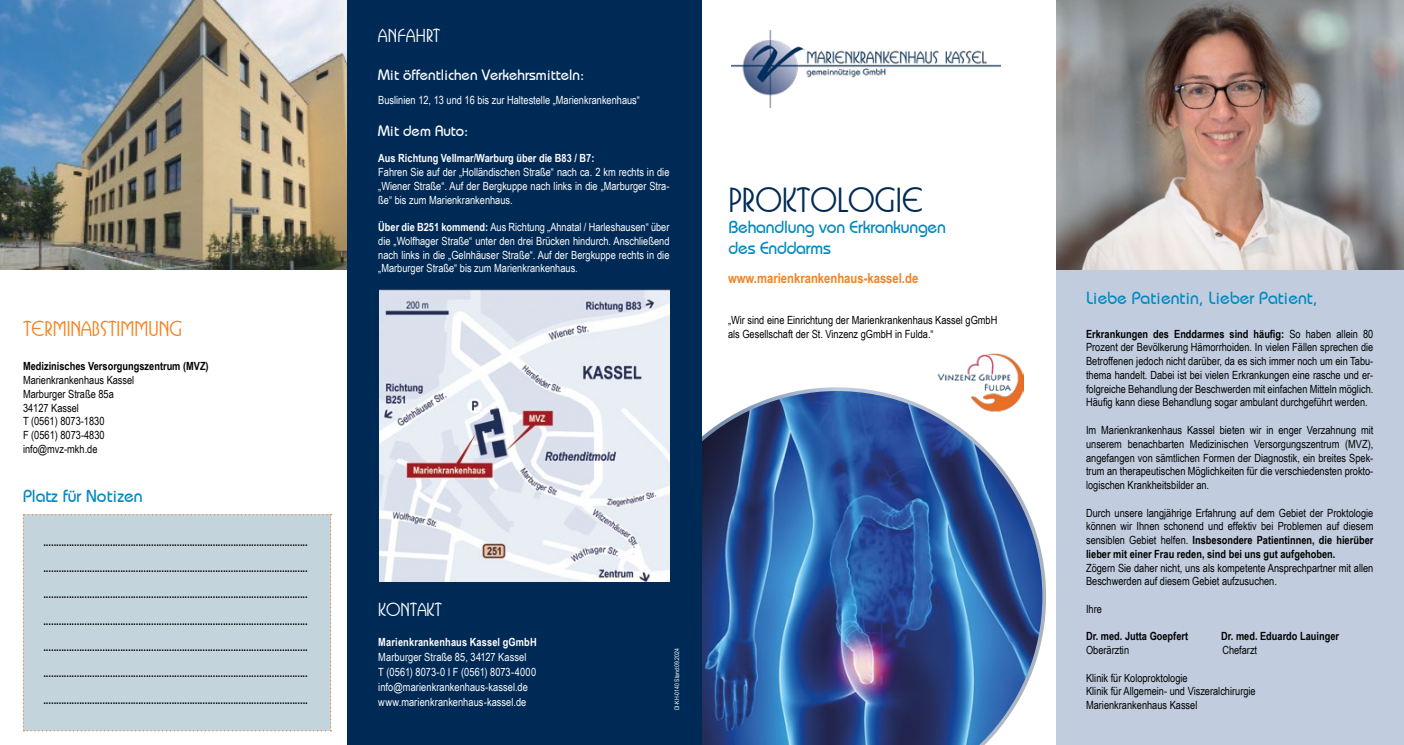
<style>
.page{position:relative;width:1404px;height:745px;background:#fff}
.page>*{position:absolute;margin:0;border:0;box-sizing:border-box;transform-origin:0 0}
.t1{font:500 32.5px "Busorama IT Cby BT";color:#002a56}
.t2{font:500 20px "Busorama IT Cby BT";color:#f58220}
.t3{font:17.5px/21px "Bimini Normal";color:#0088c0}
.t4{font:500 17.5px "Busorama IT Cby BT";color:#fff}
.t5{font:15px "Bimini Normal";color:#fff}
.t6{font:700 13.75px "Arial Narrow";color:#f58220}
.t7{font:11.25px/13.8px "Arial Narrow";color:#000}
.t8{font:700 11.25px "Arial Narrow";color:#000}
.t9{font:11.25px/13.8px "Arial Narrow";color:#fff;text-align:justify}
.t10{font:700 11.25px "Arial Narrow";color:#fff}
.t11{font:6.25px "Arial Narrow";color:#fff}
.s1{font-weight:700}
</style>
<div class="page">
<div style="left:1056px;top:270px;width:347px;height:474px;background:#c1cdde"></div>
<svg style="left:702px;top:387px;width:343px;height:357px"></svg>
<img style="left:0;top:0;width:347px;height:269px">
<img style="left:731px;top:31px;width:269px;height:77px">
<img style="left:1056px;top:0;width:347px;height:269px">
<img style="left:934px;top:353px;width:89px;height:62px">
<div style="left:347px;top:0;width:354px;height:744px;background:#002a56"></div>
<div style="left:23px;top:514px;width:308px;height:217px;background:#c3d4dd"></div>
<img style="left:379px;top:289px;width:290px;height:292px">
<h2 class="t2" style="left:23px;top:316px;width:161px">TERMINABSTIMMUNG</h2>
<p class="t8" style="left:23px;top:357px;width:187px">Medizinisches Versorgungszentrum (MVZ)</p>
<p class="t7" style="left:23px;top:372px;width:113px">Marienkrankenhaus Kassel<br>Marburger Straße 85a<br>34127 Kassel<br>T (0561) 8073-1830<br>F (0561) 8073-4830 info@mvz-mkh.de</p>
<h3 class="t3" style="left:23px;top:484px;width:121px">Platz für Notizen</h3>
<p class="t8" style="left:43px;top:533px;width:266px">.......................................................................................................</p>
<p class="t8" style="left:43px;top:559px;width:266px">.......................................................................................................</p>
<p class="t8" style="left:43px;top:585px;width:266px">.......................................................................................................</p>
<p class="t8" style="left:43px;top:612px;width:266px">.......................................................................................................</p>
<p class="t8" style="left:43px;top:638px;width:266px">.......................................................................................................</p>
<p class="t8" style="left:43px;top:664px;width:266px">.......................................................................................................</p>
<p class="t8" style="left:43px;top:690px;width:266px">.......................................................................................................</p>
<h3 class="t4" style="left:378px;top:25px;width:64px">ANFAHRT</h3>
<h3 class="t5" style="left:378px;top:66px;width:207px">Mit öffentlichen Verkehrsmitteln:</h3>
<p class="t9" style="left:378px;top:92px;width:263px">Buslinien 12, 13 und 16 bis zur Haltestelle „Marienkrankenhaus“</p>
<h3 class="t5" style="left:378px;top:122px;width:91px">Mit dem Auto:</h3>
<p class="t10" style="left:378px;top:150px;width:217px">Aus Richtung Vellmar/Warburg über die B83 / B7:</p>
<p class="t9" style="left:378px;top:165px;width:293px">Fahren Sie auf der „Holländischen Straße“ nach ca. 2 km rechts in die „Wiener Straße“. Auf der Bergkuppe nach links in die „Marburger Stra&shy;ße“ bis zum Marienkrankenhaus.</p>
<p class="t9" style="left:378px;top:220px;width:292px"><span class="s1">Über die B251 kommend:</span> Aus Richtung „Ahnatal / Harleshausen“ über die „Wolfhager Straße“ unter den drei Brücken hindurch. Anschließend nach links in die „Gelnhäuser Straße“. Auf der Bergkuppe rechts in die „Marburger Straße“ bis zum Marienkrankenhaus.</p>
<h1 class="t1" style="left:728px;top:180px;width:196px">PROKTOLOGIE</h1>
<h3 class="t3" style="left:728px;top:216px;width:219px">Behandlung von Erkrankungen des Enddarms</h3>
<p class="t6" style="left:728px;top:268px;width:192px">www.marienkrankenhaus-kassel.de</p>
<p class="t7" style="left:728px;top:312px;width:271px">„Wir sind eine Einrichtung der Marienkrankenhaus Kassel gGmbH als Gesellschaft der St. Vinzenz gGmbH in Fulda.“</p>
<h3 class="t4" style="left:378px;top:598px;width:65px">KONTAKT</h3>
<p class="t10" style="left:378px;top:632px;width:160px">Marienkrankenhaus Kassel gGmbH</p>
<p class="t9" style="left:378px;top:648px;width:159px;line-height:15px;text-align:left">Marburger Straße 85, 34127 Kassel<br>T (0561) 8073-0 I F (0561) 8073-4000 info@marienkrankenhaus-kassel.de www.marienkrankenhaus-kassel.de</p>
<p class="t11" style="left:672px;top:710px;width:63px;rotate:-90deg">DI-KH-0140 Stand:09.2024</p>
<h3 class="t3" style="left:1085px;top:287px;width:233px">Liebe Patientin, Lieber Patient,</h3>
<p class="t7" style="left:1085px;top:326px;width:289px;text-align:justify"><span class="s1">Erkrankungen des Enddarmes sind häufig:</span> So haben allein 80<br>Prozent der Bevölkerung Hämorrhoiden. In vielen Fällen sprechen die Betroffenen jedoch nicht darüber, da es sich immer noch um ein Tabu&shy;thema handelt. Dabei ist bei vielen Erkrankungen eine rasche und er&shy;folgreiche Behandlung der Beschwerden mit einfachen Mitteln möglich.<br>Häufig kann diese Behandlung sogar ambulant durchgeführt werden.</p>
<p class="t7" style="left:1085px;top:422px;width:289px;text-align:justify">Im Marienkrankenhaus Kassel bieten wir in enger Verzahnung mit unserem benachbarten Medizinischen Versorgungszentrum (MVZ), angefangen von sämtlichen Formen der Diagnostik, ein breites Spek&shy;trum an therapeutischen Möglichkeiten für die verschiedensten prokto&shy;logischen Krankheitsbilder an.</p>
<p class="t7" style="left:1085px;top:505px;width:289px;text-align:justify">Durch unsere langjährige Erfahrung auf dem Gebiet der Proktologie können wir Ihnen schonend und effektiv bei Problemen auf diesem sensiblen Gebiet helfen. <span class="s1">Insbesondere Patientinnen, die hierüber lieber mit einer Frau reden, sind bei uns gut aufgehoben.</span></p>
<p class="t7" style="left:1085px;top:560px;width:289px">Zögern Sie daher nicht, uns als kompetente Ansprechpartner mit allen<br>Beschwerden auf diesem Gebiet aufzusuchen.</p>
<p class="t7" style="left:1085px;top:601px;width:17px">Ihre</p>
<p class="t8" style="left:1085px;top:627px;width:104px">Dr. med. Jutta Goepfert</p>
<p class="t8" style="left:1220px;top:627px;width:119px">Dr. med. Eduardo Lauinger</p>
<p class="t7" style="left:1085px;top:642px;width:45px">Oberärztin</p>
<p class="t7" style="left:1222px;top:642px;width:36px">Chefarzt</p>
<p class="t7" style="left:1085px;top:670px;width:171px">Klinik für Koloproktologie<br>Klinik für Allgemein- und Viszeralchirurgie<br>Marienkrankenhaus Kassel</p>
</div>
